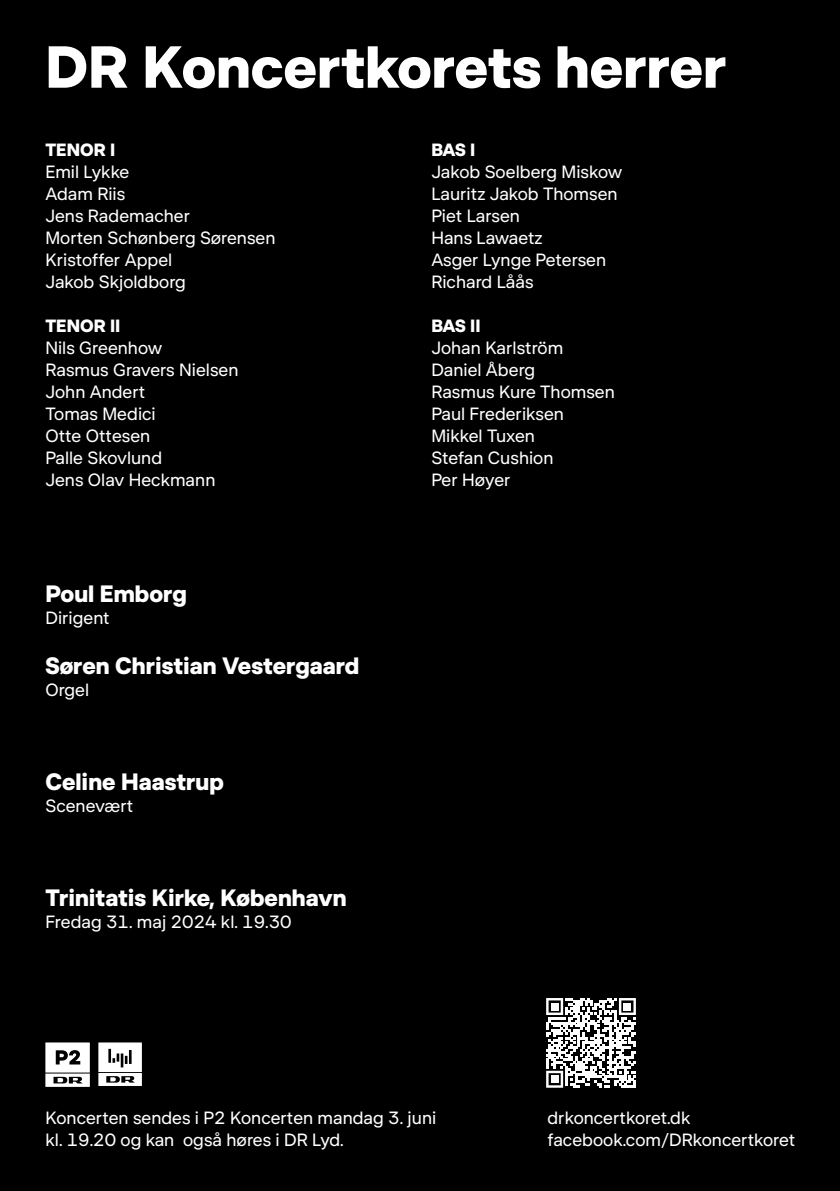
<style>
.page{position:relative;width:840px;height:1191px;background:#fff}
.page>*{position:absolute;margin:0;border:0;box-sizing:border-box;transform-origin:0 0}
.t1{font:700 60px "DR Publik";color:#fff}
.t2{font:700 24px "DR Publik";color:#fff}
.t3{font:18px/22px "DR Publik";color:#fff}
.t4{font:700 18px "DR Publik";color:#fff}
</style>
<div class="page">
<div style="left:0;top:0;width:839px;height:1191px;background:#000"></div>
<svg style="left:546px;top:998px;width:89px;height:89px"></svg>
<div style="left:550px;top:1003px;width:8px;height:7px;background:#fff"></div>
<div style="left:623px;top:1003px;width:7px;height:7px;background:#fff"></div>
<div style="left:550px;top:1075px;width:8px;height:7px;background:#fff"></div>
<svg style="left:45px;top:1042px;width:45px;height:44px;background:#c6c6c6"></svg>
<svg style="left:98px;top:1042px;width:44px;height:44px;background:#cdcdcd"></svg>
<h1 class="t1" style="left:45px;top:30px;width:682px">DR Koncertkorets herrer</h1>
<p class="t4" style="left:45px;top:139px;width:71px">TENOR I</p>
<p class="t3" style="left:45px;top:161px;width:231px">Emil Lykke<br>Adam Riis<br>Jens Rademacher<br>Morten Schønberg Sørensen<br>Kristoffer Appel<br>Jakob Skjoldborg</p>
<p class="t4" style="left:45px;top:315px;width:76px">TENOR II</p>
<p class="t3" style="left:45px;top:337px;width:194px">Nils Greenhow<br>Rasmus Gravers Nielsen<br>John Andert<br>Tomas Medici<br>Otte Ottesen<br>Palle Skovlund<br>Jens Olav Heckmann</p>
<h2 class="t2" style="left:45px;top:579px;width:143px">Poul Emborg</h2>
<p class="t3" style="left:45px;top:607px;width:66px">Dirigent</p>
<h2 class="t2" style="left:45px;top:651px;width:315px">Søren Christian Vestergaard</h2>
<p class="t3" style="left:45px;top:679px;width:45px">Orgel</p>
<h2 class="t2" style="left:45px;top:767px;width:180px">Celine Haastrup</h2>
<p class="t3" style="left:45px;top:795px;width:89px">Scenevært</p>
<h2 class="t2" style="left:45px;top:883px;width:302px">Trinitatis Kirke, København</h2>
<p class="t3" style="left:45px;top:911px;width:247px">Fredag 31. maj 2024 kl. 19.30</p>
<p class="t4" style="left:431px;top:139px;width:45px">BAS I</p>
<p class="t3" style="left:431px;top:161px;width:192px">Jakob Soelberg Miskow<br>Lauritz Jakob Thomsen<br>Piet Larsen<br>Hans Lawaetz<br>Asger Lynge Petersen<br>Richard Låås</p>
<p class="t4" style="left:431px;top:315px;width:51px">BAS II</p>
<p class="t3" style="left:431px;top:337px;width:185px">Johan Karlström<br>Daniel Åberg<br>Rasmus Kure Thomsen<br>Paul Frederiksen<br>Mikkel Tuxen<br>Stefan Cushion<br>Per Høyer</p>
<p class="t3" style="left:45px;top:1106px;width:392px">Koncerten sendes i P2 Koncerten mandag 3. juni kl. 19.20 og kan også høres i DR Lyd.</p>
<p class="t3" style="left:547px;top:1106px;width:249px">drkoncertkoret.dk facebook.com/DRkoncertkoret</p>
</div>
